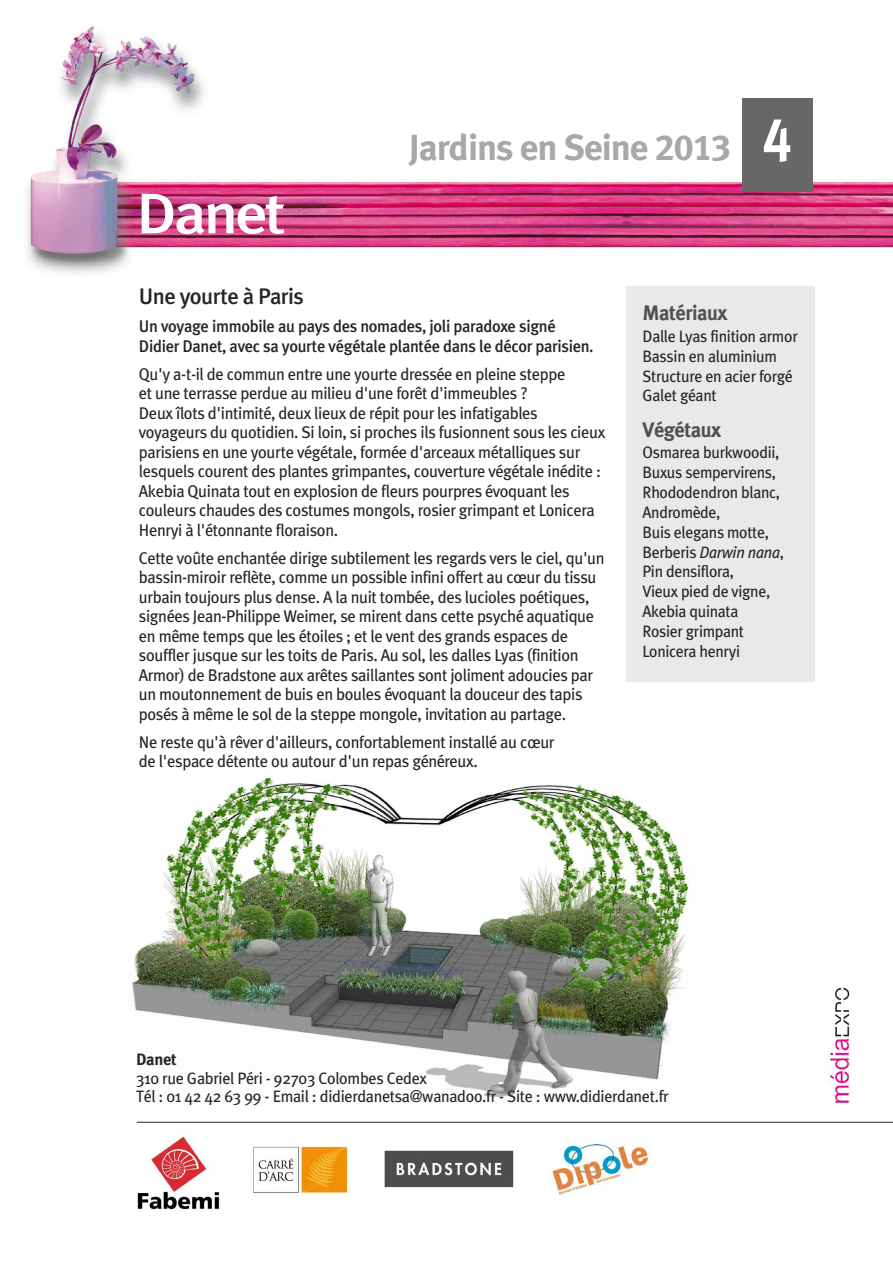
<style>
.page{position:relative;width:893px;height:1263px;background:#fff}
.page>*{position:absolute;margin:0;border:0;box-sizing:border-box;transform-origin:0 0}
.t1{font:60px "Meta Plus Bold Caps";color:#fff;scale:.89 1}
.t2{font:500 57px "Meta Plus";letter-spacing:-.05em;color:#fff;scale:1.13 1}
.t3{font:700 36.3px "Meta Plus";letter-spacing:-.03em;color:#a9a8a9}
.t4{font:500 22.5px "Meta Plus";letter-spacing:-.025em;color:#272627}
.t5{font:700 21px "Meta Plus";letter-spacing:-.025em;color:#525152}
.t6{font:16.95px/19.5px "Meta Plus";letter-spacing:-.025em;color:#272627}
.t7{font:500 16.95px/19.5px "Meta Plus";letter-spacing:-.02em;color:#272627}
.t8{font:16.5px/19.8px "Meta Plus";letter-spacing:-.02em;color:#272627}
.t9{font:16.5px/19.8px "Meta Plus";letter-spacing:-.02em;color:#272627;scale:.96 1}
.t10{font:700 16.5px "Meta Plus";letter-spacing:-.02em;color:#272627}
.s1{font-family:"Meta Plus Bold Caps";font-weight:400}
.s2{font-style:italic}
</style>
<div class="page">
<img style="left:26px;top:26px;width:867px;height:248px">
<img style="left:132px;top:772px;width:557px;height:326px">
<div style="left:742px;top:98px;width:70px;height:94px;background:#686768"></div>
<img style="left:137px;top:1136px;width:512px;height:74px">
<hr style="left:137px;top:1122px;width:756px;height:1px;background:#272627">
<img style="left:828px;top:987px;width:22px;height:117px">
<div style="left:626px;top:286px;width:189px;height:396px;background:#e9e9e9"></div>
<h2 class="t2" style="left:136px;top:180px;width:134px">Danet</h2>
<h3 class="t3" style="left:409px;top:126px;width:324px">Jardins en Seine <span class="s1">2013</span></h3>
<h1 class="t1" style="left:763px;top:104px;width:34px">4</h1>
<h3 class="t4" style="left:139px;top:283px;width:166px">Une yourte à Paris</h3>
<p class="t7" style="left:139px;top:317px;width:456px">Un voyage immobile au pays des nomades, joli paradoxe signé<br>Didier Danet, avec sa yourte végétale plantée dans le décor parisien.</p>
<p class="t6" style="left:139px;top:364px;width:468px">Qu'y a-t-il de commun entre une yourte dressée en pleine steppe<br>et une terrasse perdue au milieu d'une forêt d'immeubles ?<br>Deux îlots d'intimité, deux lieux de répit pour les infatigables voyageurs du quotidien. Si loin, si proches ils fusionnent sous les cieux parisiens en une yourte végétale, formée d'arceaux métalliques sur lesquels courent des plantes grimpantes, couverture végétale inédite :<br>Akebia Quinata tout en explosion de fleurs pourpres évoquant les couleurs chaudes des costumes mongols, rosier grimpant et Lonicera Henryi à l'étonnante floraison.</p>
<p class="t6" style="left:139px;top:548px;width:467px">Cette voûte enchantée dirige subtilement les regards vers le ciel, qu'un bassin-miroir reflète, comme un possible infini offert au cœur du tissu urbain toujours plus dense. A la nuit tombée, des lucioles poétiques, signées Jean-Philippe Weimer, se mirent dans cette psyché aquatique en même temps que les étoiles ; et le vent des grands espaces de souffler jusque sur les toits de Paris. Au sol, les dalles Lyas (finition Armor) de Bradstone aux arêtes saillantes sont joliment adoucies par un moutonnement de buis en boules évoquant la douceur des tapis posés à même le sol de la steppe mongole, invitation au partage.</p>
<p class="t6" style="left:139px;top:732px;width:417px">Ne reste qu'à rêver d'ailleurs, confortablement installé au cœur de l'espace détente ou autour d'un repas généreux.</p>
<p class="t5" style="left:642px;top:301px;width:87px">Matériaux</p>
<p class="t8" style="left:642px;top:326px;width:157px">Dalle Lyas finition armor<br>Bassin en aluminium<br>Structure en acier forgé<br>Galet géant</p>
<p class="t5" style="left:642px;top:417px;width:80px">Végétaux</p>
<p class="t9" style="left:642px;top:443px;width:149px">Osmarea burkwoodii,<br>Buxus sempervirens,<br>Rhododendron blanc,<br>Andromède,<br>Buis elegans motte,<br>Berberis <span class="s2">Darwin nana</span>,<br>Pin densiflora,<br>Vieux pied de vigne,<br>Akebia quinata<br>Rosier grimpant<br>Lonicera henryi</p>
<p class="t10" style="left:136px;top:1049px;width:42px">Danet</p>
<p class="t8" style="left:136px;top:1068px;width:534px;line-height:18.8px">310 rue Gabriel Péri - 92703 Colombes Cedex<br>Tél : 01 42 42 63 99 - Email : didierdanetsa@wanadoo.fr - Site : www.didierdanet.fr</p>
</div>
